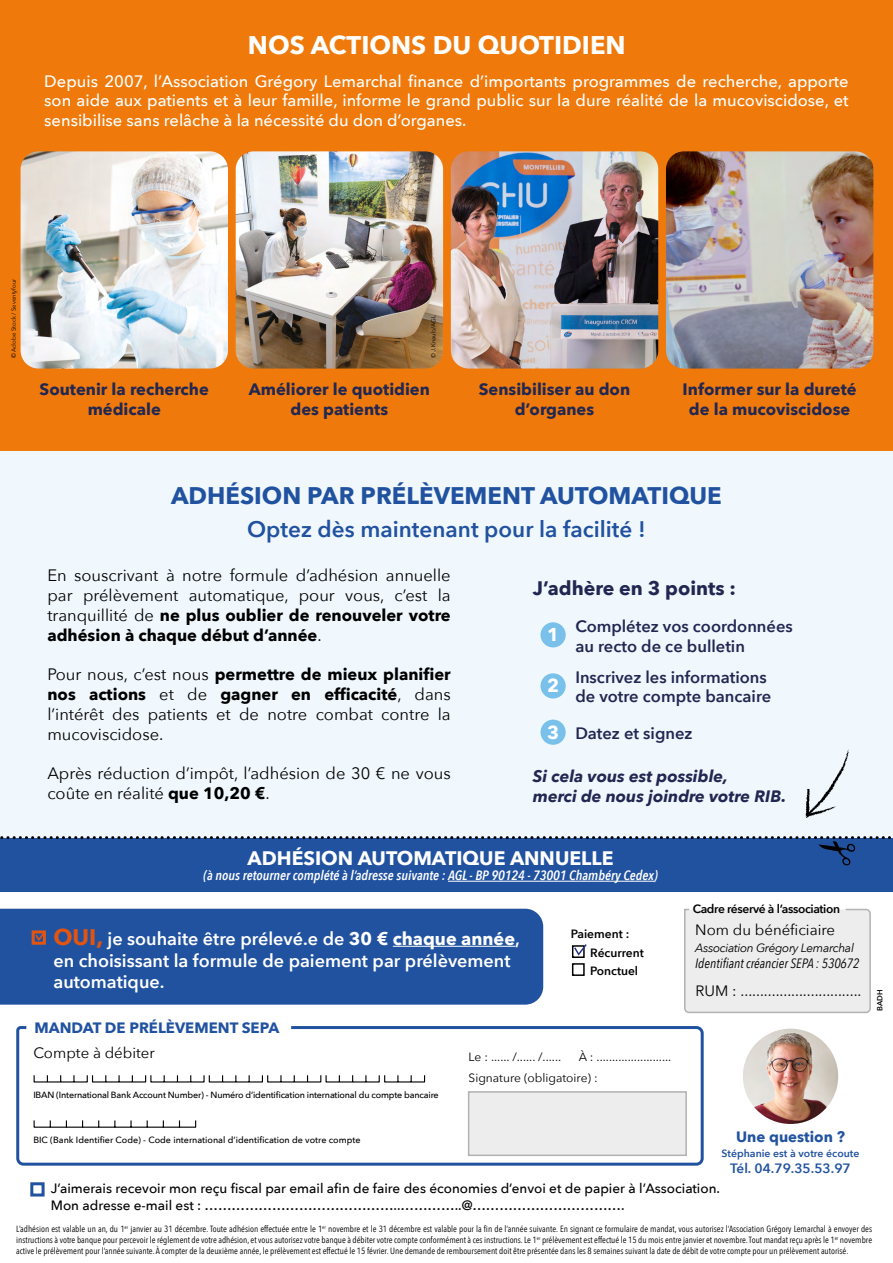
<style>
.page{position:relative;width:893px;height:1263px;background:#fff}
.page>*{position:absolute;margin:0;border:0;box-sizing:border-box;transform-origin:0 0}
.t1{font:700 25.5px "Avenir Next";color:#fff}
.t2{font:700 24px "Avenir Next";color:#2152a0}
.t3{font:600 22.5px "Avenir Next";color:#2152a0}
.t4{font:700 19.5px "Avenir Next";color:#fff}
.t5{font:700 19.5px "Avenir Next";color:#222752}
.t6{font:700 18.6px "Avenir Next";color:#fff}
.t7{font:600 18px/21.6px "Avenir Next";color:#fff}
.t8{font:16.5px/19.8px "Avenir Next";color:#000;text-align:justify}
.t9{font:500 16.5px/19.8px "Avenir Next";color:#fff;text-align:justify}
.t10{font:700 16.5px/19.8px "Avenir Next";color:#222752;text-align:center}
.t11{font:600 16.5px/19.8px "Avenir Next";color:#222752}
.t12{font:italic 700 16.5px/19.8px "Avenir Next";color:#222752}
.t13{font:15px "Avenir Next";color:#000}
.t14{font:700 15px "Avenir Next";color:#2152a0}
.t15{font:500 13.5px/16.2px "Avenir Next";color:#000}
.t16{font:italic 600 13.5px "Avenir Next Condensed";color:#fff}
.t17{font:italic 13.5px "Avenir Next Condensed";color:#000}
.t18{font:600 13.5px "Avenir Next";color:#2152a0}
.t19{font:12px/20.4px "Avenir Next";color:#000}
.t20{font:italic 12px "Avenir Next";letter-spacing:-.03em;color:#000}
.t21{font:600 12px/18px "Avenir Next";color:#000}
.t22{font:600 12px "Avenir Next";letter-spacing:-.03em;color:#000}
.t23{font:600 10.5px "Avenir Next";color:#2152a0}
.t24{font:9px/10.8px "Avenir Next Condensed";color:#000;text-align:justify}
.t25{font:500 9px "Avenir Next";letter-spacing:-.02em;color:#000}
.t26{font:500 9px "Avenir Next";color:#000}
.t27{font:600 7.5px "Avenir Next";color:#000}
.t28{font:6px "Avenir Next";color:#000}
.s1{font-weight:700}
.s2{font-weight:700;font-size:22.5px;color:#e25511}
</style>
<div class="page">
<div style="left:0;top:451px;width:893px;height:418px;background:#f1f8fd"></div>
<div style="left:0;top:838px;width:893px;height:54px;background:#2152a0"></div>
<div style="left:0;top:0;width:893px;height:451px;background:#ef7a0b"></div>
<div style="left:0;top:909px;width:543px;height:96px;background:#2152a0"></div>
<svg style="left:16px;top:1026px;width:688px;height:140px"></svg>
<div style="left:468px;top:1091px;width:219px;height:65px;background:#ededed;border:2px solid #b3b2b2"></div>
<hr style="left:393px;top:946px;width:122px;height:1px;background:#fff">
<svg style="left:33px;top:1074px;width:393px;height:9px"></svg>
<svg style="left:33px;top:1119px;width:164px;height:9px"></svg>
<div style="left:572px;top:945px;width:13px;height:13px;border:2px solid #000"></div>
<div style="left:572px;top:963px;width:13px;height:13px;border:2px solid #000"></div>
<div style="left:684px;top:908px;width:187px;height:106px;background:#ededed"></div>
<svg style="left:573px;top:944px;width:14px;height:13px"></svg>
<div style="left:32px;top:930px;width:14px;height:15px;border:3px solid #e25511"></div>
<svg style="left:0;top:836px;width:891px;height:29px"></svg>
<svg style="left:34px;top:931px;width:12px;height:11px"></svg>
<div style="left:540px;top:622px;width:26px;height:25px;background:#79c1eb;border-radius:50%"></div>
<div style="left:540px;top:673px;width:26px;height:25px;background:#79c1eb;border-radius:50%"></div>
<div style="left:540px;top:720px;width:26px;height:25px;background:#79c1eb;border-radius:50%"></div>
<div style="left:30px;top:1182px;width:15px;height:14px;border:3px solid #2152a0"></div>
<hr style="left:448px;top:881px;width:206px;height:1px;background:#fff">
<img style="left:741px;top:1027px;width:99px;height:98px;border-radius:49px">
<div style="left:740px;top:1026px;width:101px;height:101px;border:3px solid #fff;border-radius:50%"></div>
<img style="left:666px;top:151px;width:207px;height:218px">
<img style="left:236px;top:151px;width:207px;height:218px">
<img style="left:451px;top:151px;width:207px;height:218px">
<img style="left:21px;top:151px;width:207px;height:218px">
<svg style="left:805px;top:749px;width:44px;height:69px"></svg>
<h1 class="t1" style="left:248px;top:23px;width:379px">NOS ACTIONS DU QUOTIDIEN</h1>
<p class="t9" style="left:44px;top:70px;width:806px">Depuis 2007, l’Association Grégory Lemarchal finance d’importants programmes de recherche, apporte son aide aux patients et à leur famille, informe le grand public sur la dure réalité de la mucoviscidose, et sensibilise sans relâche à la nécessité du don d’organes.</p>
<p class="t28" style="left:9px;top:358px;width:81px;rotate:-90deg">© Adobe Stock / Seventyfour</p>
<p class="t28" style="left:428px;top:358px;width:44px;rotate:-90deg">© J.Knaub/AGL</p>
<h3 class="t10" style="left:249px;top:379px;width:183px">Améliorer le quotidien des patients</h3>
<h3 class="t10" style="left:683px;top:379px;width:176px">Informer sur la dureté de la mucoviscidose</h3>
<h3 class="t10" style="left:40px;top:379px;width:171px">Soutenir la recherche médicale</h3>
<h3 class="t10" style="left:479px;top:379px;width:153px">Sensibiliser au don d’organes</h3>
<h2 class="t2" style="left:171px;top:474px;width:552px">ADHÉSION PAR PRÉLÈVEMENT AUTOMATIQUE</h2>
<h3 class="t3" style="left:247px;top:510px;width:400px">Optez dès maintenant pour la facilité !</h3>
<h3 class="t8" style="left:47px;top:565px;width:405px">En souscrivant à notre formule d’adhésion annuelle par prélèvement automatique, pour vous, c’est la tranquillité de <span class="s1">ne plus oublier de renouveler votre adhésion à chaque début d’année</span>.</h3>
<h3 class="t8" style="left:47px;top:664px;width:405px">Pour nous, c’est nous <span class="s1">permettre de mieux planifier nos actions</span> et de <span class="s1">gagner en efficacité</span>, dans l’intérêt des patients et de notre combat contre la mucoviscidose.</h3>
<h3 class="t8" style="left:47px;top:763px;width:405px">Après réduction d’impôt, l’adhésion de 30 € ne vous coûte en réalité <span class="s1">que 10,20 €</span>.</h3>
<h3 class="t5" style="left:533px;top:572px;width:205px">J’adhère en 3 points :</h3>
<h3 class="t11" style="left:575px;top:616px;width:219px">Complétez vos coordonnées au recto de ce bulletin</h3>
<h3 class="t11" style="left:575px;top:667px;width:197px">Inscrivez les informations de votre compte bancaire</h3>
<h3 class="t11" style="left:575px;top:722px;width:119px">Datez et signez</h3>
<h3 class="t12" style="left:533px;top:766px;width:255px">Si cela vous est possible,<br>merci de nous joindre votre RIB.</h3>
<h3 class="t6" style="left:547px;top:619px;width:14px">1</h3>
<h3 class="t6" style="left:547px;top:670px;width:14px">2</h3>
<h3 class="t6" style="left:547px;top:716px;width:14px">3</h3>
<h3 class="t4" style="left:247px;top:841px;width:368px">ADHÉSION AUTOMATIQUE ANNUELLE</h3>
<h3 class="t16" style="left:204px;top:867px;width:455px">(à nous retourner complété à l’adresse suivante : AGL - BP 90124 - 73001 Chambéry Cedex)</h3>
<h3 class="t7" style="left:53px;top:927px;width:468px"><span class="s2">OUI,</span> je souhaite être prélevé.e de <span class="s1">30 € chaque année</span>, en choisissant la formule de paiement par prélèvement automatique.</h3>
<h3 class="t14" style="left:34px;top:1015px;width:246px">MANDAT DE PRÉLÈVEMENT SEPA</h3>
<h3 class="t13" style="left:33px;top:1040px;width:123px">Compte à débiter</h3>
<h3 class="t19" style="left:469px;top:1046px;width:94px">Le : ...... /...... /......</h3>
<h3 class="t21" style="left:571px;top:924px;width:60px">Paiement :</h3>
<h3 class="t21" style="left:590px;top:943px;width:55px">Récurrent<br>Ponctuel</h3>
<h3 class="t19" style="left:469px;top:1046px;width:204px;text-indent:110px">À : ........................<br>Signature (obligatoire) :</h3>
<p class="t25" style="left:33px;top:1087px;width:407px">IBAN (International Bank Account Number) - Numéro d’identification international du compte bancaire</p>
<p class="t26" style="left:33px;top:1132px;width:329px">BIC (Bank Identifier Code) - Code international d’identification de votre compte</p>
<h3 class="t22" style="left:693px;top:898px;width:149px">Cadre réservé à l’association</h3>
<h3 class="t13" style="left:695px;top:917px;width:141px">Nom du bénéficiaire</h3>
<h3 class="t20" style="left:695px;top:938px;width:160px">Association Grégory Lemarchal</h3>
<h3 class="t17" style="left:695px;top:956px;width:166px">Identifiant créancier SEPA : 530672</h3>
<h3 class="t13" style="left:696px;top:978px;width:167px">RUM : ...............................</h3>
<h3 class="t14" style="left:736px;top:1124px;width:110px">Une question ?</h3>
<p class="t23" style="left:722px;top:1144px;width:139px">Stéphanie est à votre écoute</p>
<h3 class="t18" style="left:730px;top:1157px;width:122px">Tél. 04.79.35.53.97</h3>
<h3 class="t15" style="left:51px;top:1180px;width:671px">J’aimerais recevoir mon reçu fiscal par email afin de faire des économies d’envoi et de papier à l’Association.<br>Mon adresse e-mail est : ……………………………………..…………..@…………………………….</h3>
<p class="t27" style="left:873px;top:1011px;width:23px;rotate:-90deg">BADH</p>
<p class="t24" style="left:16px;top:1223px;width:857px">L’adhésion est valable un an, du 1<sup>er</sup> janvier au 31 décembre. Toute adhésion effectuée entre le 1<sup>er</sup> novembre et le 31 décembre est valable pour la fin de l’année suivante. En signant ce formulaire de mandat, vous autorisez l’Association Grégory Lemarchal à envoyer des instructions à votre banque pour percevoir le réglement de votre adhésion, et vous autorisez votre banque à débiter votre compte conformément à ces instructions. Le 1<sup>er</sup> prélèvement est effectué le 15 du mois entre janvier et novembre. Tout mandat reçu après le 1<sup>er</sup> novembre active le prélèvement pour l’année suivante. À compter de la deuxième année, le prélèvement est effectué le 15 février. Une demande de remboursement doit être présentée dans les 8 semaines suivant la date de débit de votre compte pour un prélèvement autorisé.</p>
</div>
